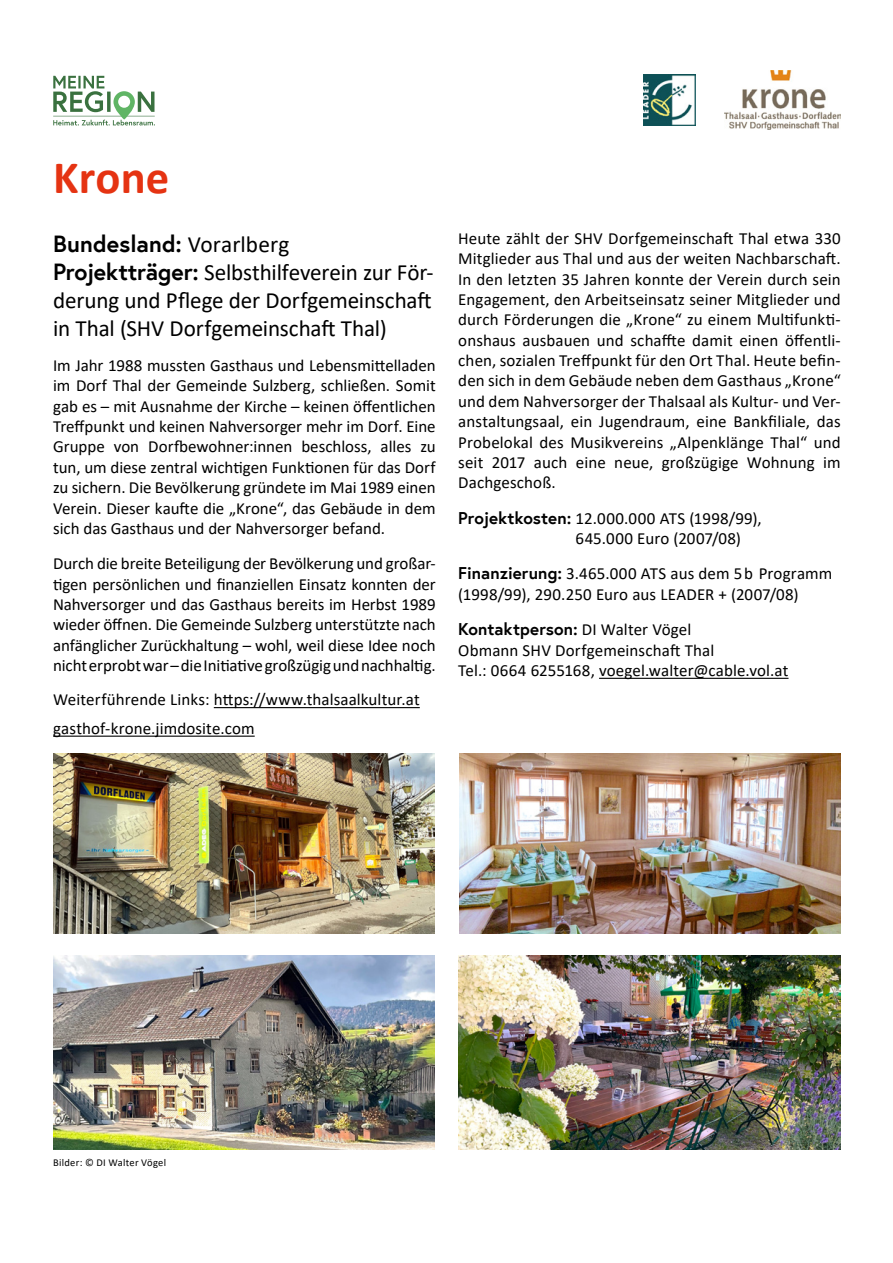
<style>
.page{position:relative;width:893px;height:1263px;background:#fff}
.page>*{position:absolute;margin:0;border:0;box-sizing:border-box;transform-origin:0 0}
.HL1{font:700 46.65px "Calibri";letter-spacing:.005em;color:#e53312}
.Projekt{font:23.4px/28px "Calibri";letter-spacing:-.01em;color:#000;text-align:justify}
.Projekt-2{font:700 23.4px "Europa Austria";letter-spacing:.005em;color:#000}
.Copy{font:16.95px/20.4px "Calibri";letter-spacing:-.005em;color:#000;text-align:justify}
.Copy_Projektkosten_etc{font:16.95px/20.4px "Calibri";letter-spacing:.01em;color:#000}
.Copy_WF_Links{font:16.95px "Calibri";letter-spacing:.005em;color:#000}
.Bildnachweis{font:10.5px "Calibri";letter-spacing:.025em;color:#000}
.s1{font-family:"Calibri";font-weight:400}
.s2{font-family:"Europa Austria";font-weight:700}
</style>
<div class="page">
<hr style="left:599px;top:678px;width:189px;height:1px;background:#000">
<svg style="left:53px;top:76px;width:102px;height:49px"></svg>
<hr style="left:214px;top:707px;width:206px;height:1px;background:#000">
<hr style="left:53px;top:736px;width:202px;height:1px;background:#000">
<img style="left:53px;top:955px;width:382px;height:194px">
<img style="left:53px;top:753px;width:382px;height:181px">
<img style="left:458px;top:955px;width:383px;height:194px">
<img style="left:459px;top:753px;width:382px;height:181px">
<img style="left:724px;top:70px;width:117px;height:59px">
<img style="left:644px;top:74px;width:51px;height:52px">
<h1 class="HL1" style="left:53px;top:145px;width:118px">Krone</h1>
<p class="Projekt-2" style="left:53px;top:227px;width:238px">Bundesland: <span class="s1">Vorarlberg</span></p>
<p class="Projekt" style="left:53px;top:257px;width:382px"><span class="s2">Projektträger:</span> Selbsthilfeverein zur För&shy;derung und Pflege der Dorfgemeinschaft in Thal (SHV Dorfgemeinschaft Thal)</p>
<p class="Copy" style="left:53px;top:355px;width:384px">Im Jahr 1988 mussten Gasthaus und Lebensmittelladen im Dorf Thal der Gemeinde Sulzberg, schließen. Somit gab es – mit Ausnahme der Kirche – keinen öffentlichen Treffpunkt und keinen Nahversorger mehr im Dorf. Eine Gruppe von Dorfbewohner:innen beschloss, alles zu tun, um diese zentral wichtigen Funktionen für das Dorf zu sichern. Die Bevölkerung gründete im Mai 1989 einen Verein. Dieser kaufte die „Krone“, das Gebäude in dem sich das Gasthaus und der Nahversorger befand.</p>
<p class="Copy" style="left:53px;top:553px;width:384px">Durch die breite Beteiligung der Bevölkerung und großar&shy;tigen persönlichen und finanziellen Einsatz konnten der Nahversorger und das Gasthaus bereits im Herbst 1989 wieder öffnen. Die Gemeinde Sulzberg unterstützte nach anfänglicher Zurückhaltung – wohl, weil diese Idee noch nicht erprobt war – die Initiative großzügig und nachhaltig.</p>
<p class="Copy_WF_Links" style="left:53px;top:688px;width:368px">Weiterführende Links: https://www.thalsaalkultur.at</p>
<p class="Copy_WF_Links" style="left:53px;top:716px;width:203px">gasthof-krone.jimdosite.com</p>
<p class="Copy" style="left:458px;top:228px;width:384px">Heute zählt der SHV Dorfgemeinschaft Thal etwa 330<br>Mitglieder aus Thal und aus der weiten Nachbarschaft.<br>In den letzten 35 Jahren konnte der Verein durch sein Engagement, den Arbeitseinsatz seiner Mitglieder und durch Förderungen die „Krone“ zu einem Multifunkti&shy;onshaus ausbauen und schaffte damit einen öffentli&shy;chen, sozialen Treffpunkt für den Ort Thal. Heute befin&shy;den sich in dem Gebäude neben dem Gasthaus „Krone“ und dem Nahversorger der Thalsaal als Kultur- und Ver&shy;anstaltungsaal, ein Jugendraum, eine Bankfiliale, das Probelokal des Musikvereins „Alpenklänge Thal“ und seit 2017 auch eine neue, großzügige Wohnung im Dachgeschoß.</p>
<p class="Copy_Projektkosten_etc" style="left:576px;top:507px;width:188px;text-indent:-117px"><span class="s2">Projektkosten:</span> 12.000.000 ATS (1998/99),<br>645.000 Euro (2007/08)</p>
<p class="Copy_Projektkosten_etc" style="left:458px;top:563px;width:376px"><span class="s2">Finanzierung:</span> 3.465.000 ATS aus dem 5b Programm (1998/99), 290.250 Euro aus LEADER + (2007/08)</p>
<p class="Copy_Projektkosten_etc" style="left:458px;top:619px;width:332px"><span class="s2">Kontaktperson:</span> DI Walter Vögel<br>Obmann SHV Dorfgemeinschaft Thal<br>Tel.: 0664 6255168, voegel.walter@cable.vol.at</p>
<p class="Bildnachweis" style="left:53px;top:1155px;width:115px">Bilder: © DI Walter Vögel</p>
</div>
